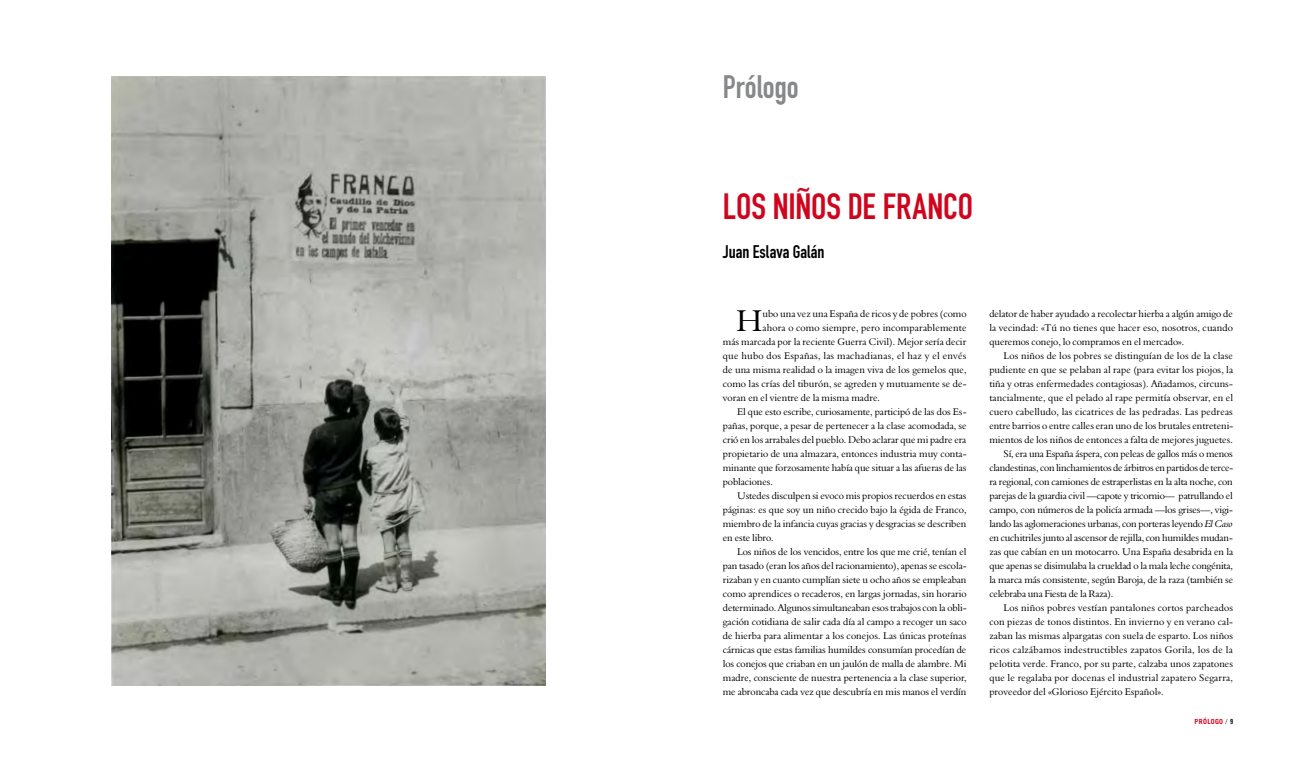
<style>
.page{position:relative;width:1304px;height:766px;background:#fff}
.page>*{position:absolute;margin:0;border:0;box-sizing:border-box;transform-origin:0 0}
.t1{font:36px "DIN Engschrift Alternate";color:#cf051d}
.t2{font:32px "DIN Engschrift Alternate";letter-spacing:-.005em;color:#87888a}
.t3{font:31px "Aldine 401 BT Roman A";color:#000}
.t4{font:18px "DIN Engschrift Alternate";color:#000}
.t5{font:10px "Aldine 401 BT Roman A";letter-spacing:-.005em;color:#000}
.t6{font:10px "Aldine 401 BT Roman A";letter-spacing:.015em;color:#000}
.t7{font:10px "Aldine 401 BT Roman A";letter-spacing:.02em;color:#000}
.t8{font:700 7px "Trade Gothic";letter-spacing:.05em;color:#cf051d}
.s1{font-family:"Aldine 401 BT Italic A"}
.s2{font-weight:300;color:#000}
.s3{font-family:"Trade Gothic Bold Cond Twenty";font-weight:400;color:#000}
</style>
<div class="page">
<img style="left:111px;top:76px;width:435px;height:609px">
<p class="t2" style="left:723px;top:68px;width:77px">Prólogo</p>
<p class="t1" style="left:723px;top:185px;width:252px">LOS NIÑOS DE FRANCO</p>
<p class="t4" style="left:723px;top:241px;width:103px">Juan Eslava Galán</p>
<p class="t3" style="left:736px;top:301px;width:28px">H</p>
<p class="t5" style="left:762px;top:307px;width:206px">ubo una vez una España de ricos y de pobres (como</p>
<p class="t6" style="left:762px;top:321px;width:206px">ahora o como siempre, pero incomparablemente</p>
<p class="t5" style="left:723px;top:335px;width:245px">más marcada por la reciente Guerra Civil). Mejor sería decir</p>
<p class="t7" style="left:723px;top:349px;width:245px">que hubo dos Españas, las machadianas, el haz y el envés</p>
<p class="t5" style="left:723px;top:363px;width:245px">de una misma realidad o la imagen viva de los gemelos que,</p>
<p class="t5" style="left:723px;top:377px;width:245px">como las crías del tiburón, se agreden y mutuamente se de-</p>
<p class="t5" style="left:723px;top:391px;width:159px">voran en el vientre de la misma madre.</p>
<p class="t5" style="left:737px;top:405px;width:231px">El que esto escribe, curiosamente, participó de las dos Es-</p>
<p class="t5" style="left:723px;top:419px;width:245px">pañas, porque, a pesar de pertenecer a la clase acomodada, se</p>
<p class="t5" style="left:723px;top:433px;width:245px">crió en los arrabales del pueblo. Debo aclarar que mi padre era</p>
<p class="t5" style="left:723px;top:447px;width:245px">propietario de una almazara, entonces industria muy conta-</p>
<p class="t5" style="left:723px;top:461px;width:245px">minante que forzosamente había que situar a las afueras de las</p>
<p class="t5" style="left:723px;top:475px;width:51px">poblaciones.</p>
<p class="t5" style="left:737px;top:489px;width:231px">Ustedes disculpen si evoco mis propios recuerdos en estas</p>
<p class="t5" style="left:723px;top:503px;width:245px">páginas: es que soy un niño crecido bajo la égida de Franco,</p>
<p class="t5" style="left:723px;top:517px;width:245px">miembro de la infancia cuyas gracias y desgracias se describen</p>
<p class="t5" style="left:723px;top:531px;width:52px">en este libro.</p>
<p class="t5" style="left:737px;top:545px;width:231px">Los niños de los vencidos, entre los que me crié, tenían el</p>
<p class="t5" style="left:723px;top:559px;width:245px">pan tasado (eran los años del racionamiento), apenas se escola-</p>
<p class="t5" style="left:723px;top:573px;width:245px">rizaban y en cuanto cumplían siete u ocho años se empleaban</p>
<p class="t5" style="left:723px;top:587px;width:245px">como aprendices o recaderos, en largas jornadas, sin horario</p>
<p class="t5" style="left:723px;top:601px;width:245px">determinado. Algunos simultaneaban esos trabajos con la obli-</p>
<p class="t5" style="left:723px;top:615px;width:245px">gación cotidiana de salir cada día al campo a recoger un saco</p>
<p class="t5" style="left:723px;top:629px;width:245px">de hierba para alimentar a los conejos. Las únicas proteínas</p>
<p class="t5" style="left:723px;top:643px;width:245px">cárnicas que estas familias humildes consumían procedían de</p>
<p class="t5" style="left:723px;top:657px;width:245px">los conejos que criaban en un jaulón de malla de alambre. Mi</p>
<p class="t5" style="left:723px;top:671px;width:245px">madre, consciente de nuestra pertenencia a la clase superior,</p>
<p class="t5" style="left:723px;top:685px;width:245px">me abroncaba cada vez que descubría en mis manos el verdín</p>
<p class="t5" style="left:989px;top:307px;width:245px">delator de haber ayudado a recolectar hierba a algún amigo de</p>
<p class="t5" style="left:989px;top:321px;width:245px">la vecindad: «Tú no tienes que hacer eso, nosotros, cuando</p>
<p class="t5" style="left:989px;top:335px;width:196px">queremos conejo, lo compramos en el mercado».</p>
<p class="t5" style="left:1003px;top:349px;width:231px">Los niños de los pobres se distinguían de los de la clase</p>
<p class="t5" style="left:989px;top:363px;width:245px">pudiente en que se pelaban al rape (para evitar los piojos, la</p>
<p class="t5" style="left:989px;top:377px;width:245px">tiña y otras enfermedades contagiosas). Añadamos, circuns-</p>
<p class="t5" style="left:989px;top:391px;width:245px">tancialmente, que el pelado al rape permitía observar, en el</p>
<p class="t6" style="left:989px;top:405px;width:245px">cuero cabelludo, las cicatrices de las pedradas. Las pedreas</p>
<p class="t5" style="left:989px;top:419px;width:245px">entre barrios o entre calles eran uno de los brutales entreteni-</p>
<p class="t5" style="left:989px;top:433px;width:245px">mientos de los niños de entonces a falta de mejores juguetes.</p>
<p class="t5" style="left:1003px;top:447px;width:231px">Sí, era una España áspera, con peleas de gallos más o menos</p>
<p class="t5" style="left:989px;top:461px;width:245px">clandestinas, con linchamientos de árbitros en partidos de terce-</p>
<p class="t5" style="left:989px;top:475px;width:245px">ra regional, con camiones de estraperlistas en la alta noche, con</p>
<p class="t5" style="left:989px;top:489px;width:245px">parejas de la guardia civil —capote y tricornio— patrullando el</p>
<p class="t5" style="left:989px;top:503px;width:245px">campo, con números de la policía armada —los grises—, vigi-</p>
<p class="t5" style="left:989px;top:517px;width:245px">lando las aglomeraciones urbanas, con porteras leyendo <span class="s1">El Caso</span></p>
<p class="t5" style="left:989px;top:531px;width:245px">en cuchitriles junto al ascensor de rejilla, con humildes mudan-</p>
<p class="t5" style="left:989px;top:545px;width:245px">zas que cabían en un motocarro. Una España desabrida en la</p>
<p class="t5" style="left:989px;top:559px;width:245px">que apenas se disimulaba la crueldad o la mala leche congénita,</p>
<p class="t5" style="left:989px;top:573px;width:245px">la marca más consistente, según Baroja, de la raza (también se</p>
<p class="t5" style="left:989px;top:587px;width:126px">celebraba una Fiesta de la Raza).</p>
<p class="t6" style="left:1003px;top:601px;width:231px">Los niños pobres vestían pantalones cortos parcheados</p>
<p class="t5" style="left:989px;top:615px;width:245px">con piezas de tonos distintos. En invierno y en verano cal-</p>
<p class="t5" style="left:989px;top:629px;width:245px">zaban las mismas alpargatas con suela de esparto. Los niños</p>
<p class="t7" style="left:989px;top:643px;width:245px">ricos calzábamos indestructibles zapatos Gorila, los de la</p>
<p class="t5" style="left:989px;top:657px;width:245px">pelotita verde. Franco, por su parte, calzaba unos zapatones</p>
<p class="t6" style="left:989px;top:671px;width:245px">que le regalaba por docenas el industrial zapatero Segarra,</p>
<p class="t5" style="left:989px;top:685px;width:176px">proveedor del «Glorioso Ejército Español».</p>
<p class="t8" style="left:1195px;top:717px;width:40px">PRÓLOGO <span class="s2">/</span> <span class="s3">9</span></p>
</div>
